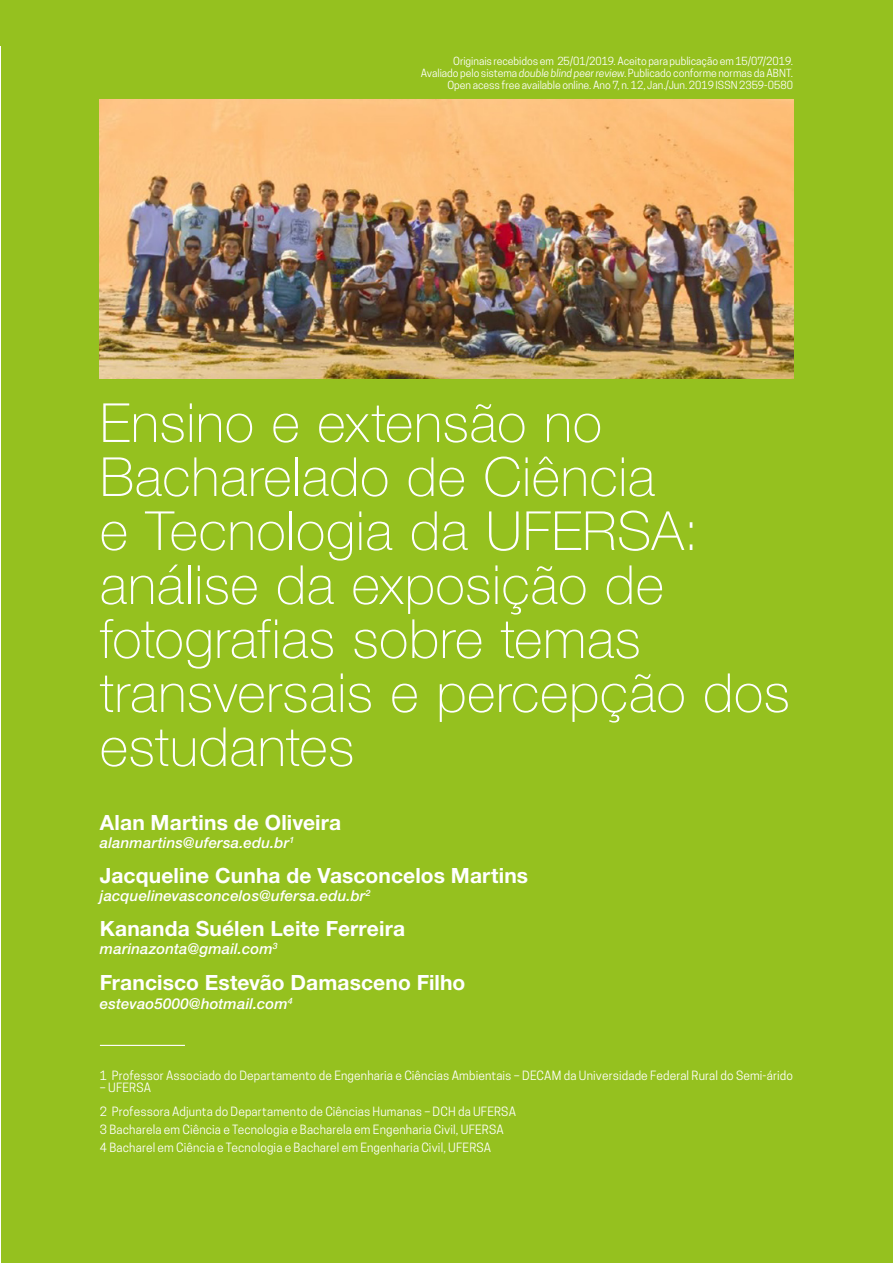
<style>
.page{position:relative;width:893px;height:1263px;background:#fff}
.page>*{position:absolute;margin:0;border:0;box-sizing:border-box;transform-origin:0 0}
.t1{font:100 54px/54px "Helvetica Neue LT Pro";letter-spacing:.015em;color:#fff}
.t2{font:700 21px "Helvetica Neue LT Pro";letter-spacing:.005em;color:#fff}
.t3{font:italic 500 15px "Helvetica Neue LT Pro";letter-spacing:.01em;color:#fff}
.t4{font:12px/24px "Cooper Hewitt";letter-spacing:.015em;color:#fff}
.t5{font:10.5px/12px "Cooper Hewitt";letter-spacing:-.005em;color:#fff;text-align:right}
.s1{font-style:italic}
</style>
<div class="page">
<div style="left:1px;top:0;width:892px;height:1263px;background:#95c11f"></div>
<hr style="left:100px;top:1045px;width:85px;height:1px;background:#fff">
<img style="left:100px;top:100px;width:693px;height:278px">
<p class="t5" style="left:421px;top:55px;width:374px">Originais recebidos em 25/01/2019. Aceito para publicação em 15/07/2019.<br>Avaliado pelo sistema <span class="s1">double blind peer review</span>. Publicado conforme normas da ABNT.<br>Open acess free available online. Ano 7, n. 12, Jan./Jun. 2019 ISSN 2359-0580</p>
<h1 class="t1" style="left:100px;top:396px;width:691px">Ensino e extensão no<br>Bacharelado de Ciência<br>e Tecnologia da UFERSA: análise da exposição de fotografias sobre temas transversais e percepção dos estudantes</h1>
<h2 class="t2" style="left:100px;top:809px;width:243px">Alan Martins de Oliveira</h2>
<p class="t3" style="left:100px;top:833px;width:196px">alanmartins@ufersa.edu.br<sup>1</sup></p>
<h2 class="t2" style="left:100px;top:862px;width:430px">Jacqueline Cunha de Vasconcelos Martins</h2>
<p class="t3" style="left:100px;top:886px;width:272px">jacquelinevasconcelos@ufersa.edu.br<sup>2</sup></p>
<h2 class="t2" style="left:100px;top:915px;width:307px">Kananda Suélen Leite Ferreira</h2>
<p class="t3" style="left:100px;top:939px;width:179px">marinazonta@gmail.com<sup>3</sup></p>
<h2 class="t2" style="left:100px;top:969px;width:367px">Francisco Estevão Damasceno Filho</h2>
<p class="t3" style="left:100px;top:995px;width:194px">estevao5000@hotmail.com<sup>4</sup></p>
<p class="t4" style="left:100px;top:1064px;width:694px">1 Professor Associado do Departamento de Engenharia e Ciências Ambientais – DECAM da Universidade Federal Rural do Semi-árido</p>
<p class="t4" style="left:100px;top:1076px;width:418px">– UFERSA<br>2 Professora Adjunta do Departamento de Ciências Humanas – DCH da UFERSA</p>
<p class="t4" style="left:100px;top:1121px;width:405px;line-height:18px">3 Bacharela em Ciência e Tecnologia e Bacharela em Engenharia Civil, UFERSA<br>4 Bacharel em Ciência e Tecnologia e Bacharel em Engenharia Civil, UFERSA</p>
</div>
